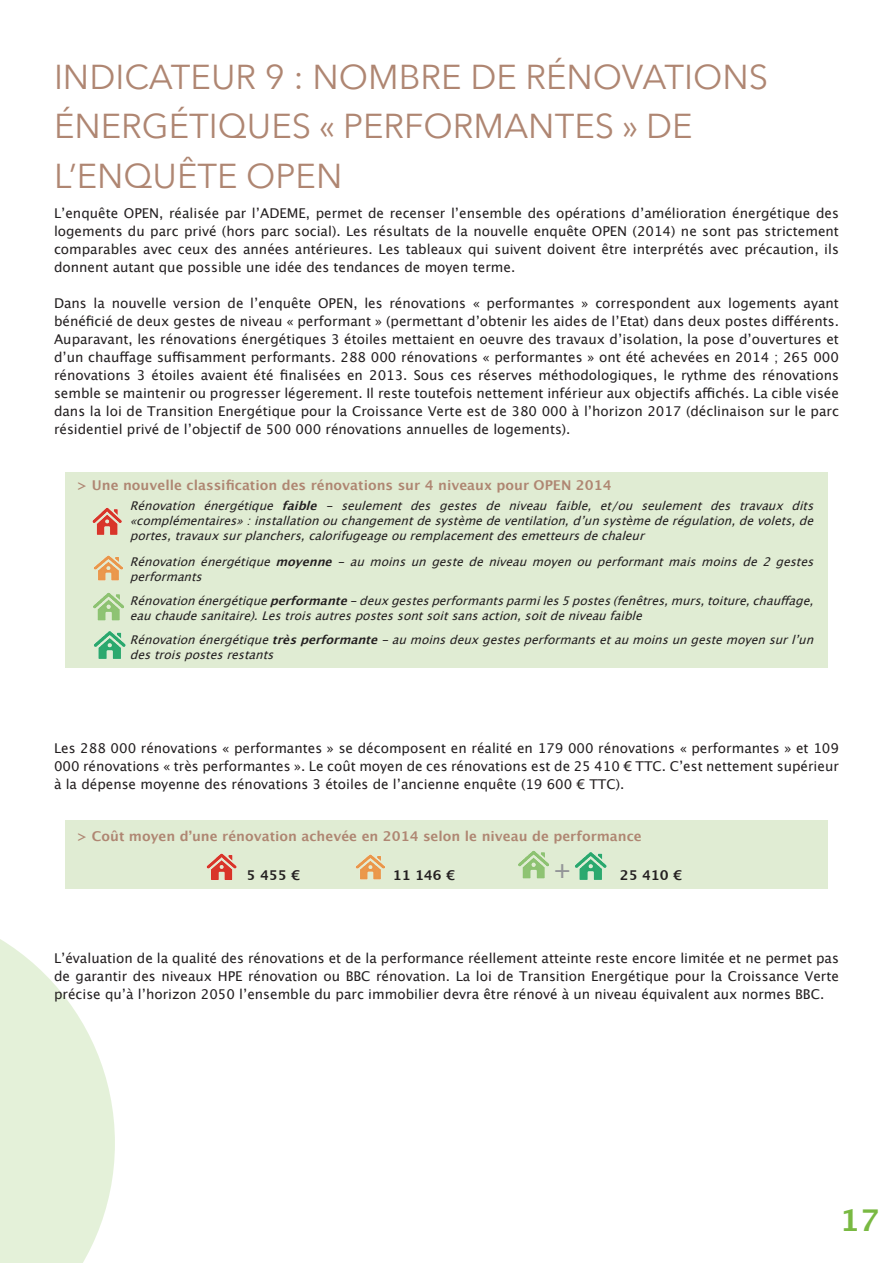
<style>
.page{position:relative;width:893px;height:1263px;background:#fff}
.page>*{position:absolute;margin:0;border:0;box-sizing:border-box;transform-origin:0 0}
.t1{font:34.5px/49.5px "Avenir Next";color:#af8672}
.t2{font:700 30px "Lucida Grande";color:#79b942}
.t3{font:700 24px "Lucida Grande";color:#939598}
.t4{font:13.5px/18px "Lucida Grande";color:#231f20;text-align:justify}
.t5{font:700 13.5px "Lucida Grande";color:#af8672}
.t6{font:700 13.5px "Lucida Grande";color:#231f20}
.t7{font:italic 12px/15px "Lucida Grande";color:#231f20}
.s1{font-weight:700}
</style>
<div class="page">
<svg style="left:0;top:939px;width:115px;height:324px"></svg>
<div style="left:65px;top:820px;width:763px;height:69px;background:#e0ecd3"></div>
<div style="left:65px;top:473px;width:763px;height:195px;background:#e0ecd3"></div>
<img style="left:93px;top:555px;width:33px;height:104px">
<img style="left:92px;top:507px;width:30px;height:28px">
<img style="left:206px;top:853px;width:31px;height:27px">
<img style="left:356px;top:854px;width:29px;height:26px">
<img style="left:518px;top:851px;width:31px;height:28px">
<img style="left:575px;top:852px;width:32px;height:28px">
<p class="t1" style="left:54px;top:50px;width:716px">INDICATEUR 9 : NOMBRE DE RÉNOVATIONS<br>ÉNERGÉTIQUES « PERFORMANTES » DE<br>L’ENQUÊTE OPEN</p>
<p class="t4" style="left:54px;top:204px;width:786px">L’enquête OPEN, réalisée par l’ADEME, permet de recenser l’ensemble des opérations d’amélioration énergétique des logements du parc privé (hors parc social). Les résultats de la nouvelle enquête OPEN (2014) ne sont pas strictement comparables avec ceux des années antérieures. Les tableaux qui suivent doivent être interprétés avec précaution, ils donnent autant que possible une idée des tendances de moyen terme.</p>
<p class="t4" style="left:54px;top:294px;width:786px">Dans la nouvelle version de l’enquête OPEN, les rénovations « performantes » correspondent aux logements ayant bénéficié de deux gestes de niveau « performant » (permettant d’obtenir les aides de l’Etat) dans deux postes différents.<br>Auparavant, les rénovations énergétiques 3 étoiles mettaient en oeuvre des travaux d’isolation, la pose d’ouvertures et d’un chauffage suffisamment performants. 288 000 rénovations « performantes » ont été achevées en 2014 ; 265 000 rénovations 3 étoiles avaient été finalisées en 2013. Sous ces réserves méthodologiques, le rythme des rénovations semble se maintenir ou progresser légerement. Il reste toutefois nettement inférieur aux objectifs affichés. La cible visée dans la loi de Transition Energétique pour la Croissance Verte est de 380 000 à l’horizon 2017 (déclinaison sur le parc résidentiel privé de l’objectif de 500 000 rénovations annuelles de logements).</p>
<p class="t5" style="left:77px;top:474px;width:536px">&gt; Une nouvelle classification des rénovations sur 4 niveaux pour OPEN 2014</p>
<p class="t7" style="left:130px;top:498px;width:691px;text-align:justify">Rénovation énergétique <span class="s1">faible</span> - seulement des gestes de niveau faible, et/ou seulement des travaux dits «complémentaires»:installationouchangementdesystèmedeventilation,d’unsystèmederégulation,devolets,de portes,travauxsurplanchers,calorifugeageouremplacementdesemetteursdechaleur</p>
<p class="t7" style="left:130px;top:554px;width:691px">Rénovationénergétique<span class="s1">moyenne</span>-aumoinsungestedeniveaumoyenouperformantmaismoinsde2gestes performants</p>
<p class="t7" style="left:130px;top:593px;width:691px">Rénovationénergétique<span class="s1">performante</span>-deuxgestesperformantsparmiles5postes(fenêtres,murs,toiture,chauffage, eauchaudesanitaire).Lestroisautrespostessontsoitsansaction,soitdeniveaufaible</p>
<p class="t7" style="left:130px;top:633px;width:691px">Rénovationénergétique<span class="s1">trèsperformante</span>-aumoinsdeuxgestesperformantsetaumoinsungestemoyensurl’un destroispostesrestants</p>
<p class="t4" style="left:54px;top:739px;width:786px">Les 288 000 rénovations « performantes » se décomposent en réalité en 179 000 rénovations « performantes » et 109<br>000 rénovations « très performantes ». Le coût moyen de ces rénovations est de 25 410 € TTC. C’est nettement supérieur à la dépense moyenne des rénovations 3 étoiles de l’ancienne enquête (19 600 € TTC).</p>
<p class="t5" style="left:77px;top:825px;width:567px">&gt; Coût moyen d’une rénovation achevée en 2014 selon le niveau de performance</p>
<p class="t6" style="left:247px;top:864px;width:55px">5 455 €</p>
<p class="t6" style="left:393px;top:864px;width:64px">11 146 €</p>
<p class="t3" style="left:553px;top:850px;width:21px">+</p>
<p class="t6" style="left:620px;top:864px;width:64px">25 410 €</p>
<p class="t4" style="left:54px;top:949px;width:786px">L’évaluation de la qualité des rénovations et de la performance réellement atteinte reste encore limitée et ne permet pas de garantir des niveaux HPE rénovation ou BBC rénovation. La loi de Transition Energétique pour la Croissance Verte précise qu’à l’horizon 2050 l’ensemble du parc immobilier devra être rénové à un niveau équivalent aux normes BBC.</p>
<h2 class="t2" style="left:840px;top:1196px;width:41px">17</h2>
</div>
